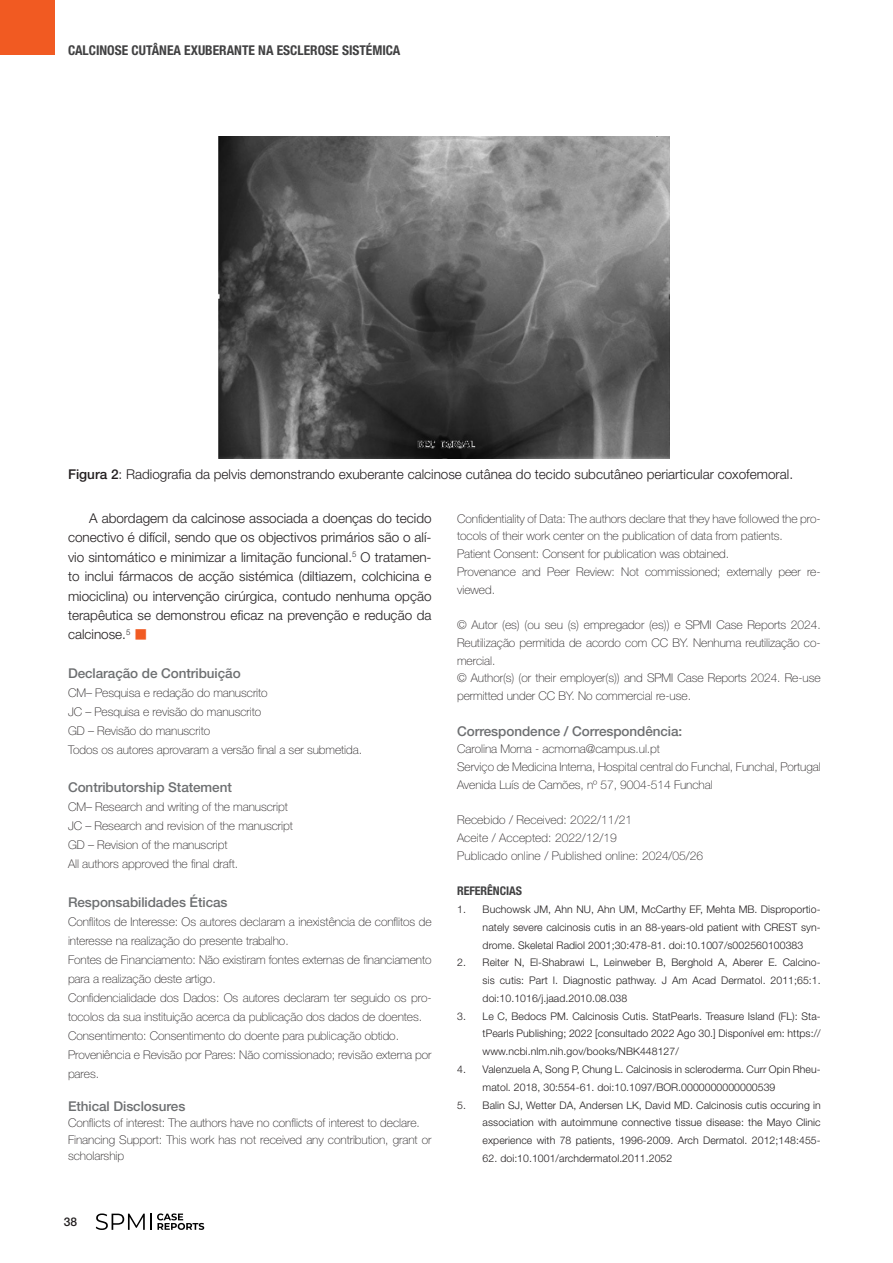
<style>
.page{position:relative;width:893px;height:1263px;background:#fff}
.page>*{position:absolute;margin:0;border:0;box-sizing:border-box;transform-origin:0 0}
.t1{font:18px "Wingdings";color:#f15a22}
.t2{font:300 13.5px/19.4px "Helvetica Neue LT Std";color:#231f20;text-align:justify}
.t3{font:500 13.5px "Helvetica Neue LT Std";letter-spacing:-.005em;color:#6d6f71}
.t4{font:700 condensed 13.5px "Helvetica Neue LT Std";color:#414142}
.t5{font:100 12px/19px "Helvetica Neue LT Std";letter-spacing:-.005em;color:#231f20}
.t6{font:700 condensed 12px "Helvetica Neue LT Std";letter-spacing:-.005em;color:#414142}
.t7{font:500 12px "Helvetica Neue LT Std";color:#231f20}
.t8{font:300 10.5px/17.7px "Helvetica Neue LT Std";letter-spacing:.005em;color:#231f20;text-align:justify}
.s1{font-weight:500}
</style>
<div class="page">
<svg style="left:96px;top:1213px;width:108px;height:17px"></svg>
<div style="left:0;top:0;width:55px;height:55px;background:#f15a22"></div>
<img style="left:218px;top:136px;width:452px;height:322px">
<p class="t4" style="left:68px;top:42px;width:334px">CALCINOSE CUTÂNEA EXUBERANTE NA ESCLEROSE SISTÉMICA</p>
<p class="t2" style="left:68px;top:464px;width:726px"><span class="s1">Figura 2</span>: Radiografia da pelvis demonstrando exuberante calcinose cutânea do tecido subcutâneo periarticular coxofemoral.</p>
<p class="t2" style="left:68px;top:508px;width:365px;text-indent:21px">A abordagem da calcinose associada a doenças do tecido conectivo é difícil, sendo que os objectivos primários são o alí&shy;vio sintomático e minimizar a limitação funcional.<sup>5</sup> O tratamen&shy;to inclui fármacos de acção sistémica (diltiazem, colchicina e miociclina) ou intervenção cirúrgica, contudo nenhuma opção terapêutica se demonstrou eficaz na prevenção e redução da calcinose.<sup>5</sup></p>
<h1 class="t1" style="left:134px;top:624px;width:15px">■</h1>
<p class="t3" style="left:68px;top:665px;width:174px">Declaração de Contribuição</p>
<p class="t5" style="left:68px;top:683px;width:296px">CM– Pesquisa e redação do manuscrito<br>JC – Pesquisa e revisão do manuscrito<br>GD – Revisão do manuscrito<br>Todos os autores aprovaram a versão final a ser submetida.</p>
<p class="t3" style="left:68px;top:779px;width:165px">Contributorship Statement</p>
<p class="t5" style="left:68px;top:797px;width:226px">CM– Research and writing of the manuscript JC – Research and revision of the manuscript GD – Revision of the manuscript<br>All authors approved the final draft.</p>
<p class="t3" style="left:68px;top:894px;width:161px">Responsabilidades Éticas</p>
<p class="t5" style="left:68px;top:912px;width:365px">Conflitos de Interesse: Os autores declaram a inexistência de conflitos de interesse na realização do presente trabalho.<br>Fontes de Financiamento: Não existiram fontes externas de financiamento para a realização deste artigo.<br>Confidencialidade dos Dados: Os autores declaram ter seguido os pro&shy;tocolos da sua instituição acerca da publicação dos dados de doentes.<br>Consentimento: Consentimento do doente para publicação obtido.<br>Proveniência e Revisão por Pares: Não comissionado; revisão externa por pares.</p>
<p class="t3" style="left:68px;top:1098px;width:119px">Ethical Disclosures</p>
<p class="t5" style="left:68px;top:1115px;width:365px;line-height:16.5px">Conflicts of interest: The authors have no conflicts of interest to declare.<br>Financing Support: This work has not received any contribution, grant or scholarship</p>
<p class="t7" style="left:64px;top:1215px;width:15px">38</p>
<p class="t5" style="left:457px;top:509px;width:365px;line-height:17.7px">Confidentiality of Data: The authors declare that they have followed the pro&shy;tocols of their work center on the publication of data from patients.<br>Patient Consent: Consent for publication was obtained.<br>Provenance and Peer Review: Not commissioned; externally peer re&shy;viewed.</p>
<p class="t5" style="left:457px;top:616px;width:365px;line-height:17.7px">© Autor (es) (ou seu (s) empregador (es)) e SPMI Case Reports 2024.<br>Reutilização permitida de acordo com CC BY. Nenhuma reutilização co&shy;mercial.<br>© Author(s) (or their employer(s)) and SPMI Case Reports 2024. Re-use permitted under CC BY. No commercial re-use.</p>
<p class="t3" style="left:457px;top:723px;width:227px">Correspondence / Correspondência:</p>
<p class="t5" style="left:457px;top:740px;width:365px;line-height:17.7px">Carolina Morna - acmorna@campus.ul.pt<br>Serviço de Medicina Interna, Hospital central do Funchal, Funchal, Portugal<br>Avenida Luís de Camões, nº 57, 9004-514 Funchal</p>
<p class="t5" style="left:457px;top:811px;width:247px;line-height:17.7px">Recebido / Received: 2022/11/21<br>Aceite / Accepted: 2022/12/19<br>Publicado online / Published online: 2024/05/26</p>
<p class="t6" style="left:457px;top:884px;width:66px">REFERÊNCIAS</p>
<p class="t8" style="left:483px;top:900px;width:340px;text-indent:-26px">1. Buchowsk JM, Ahn NU, Ahn UM, McCarthy EF, Mehta MB. Disproportio&shy;nately severe calcinosis cutis in an 88-years-old patient with CREST syn&shy;drome. Skeletal Radiol 2001;30:478-81. doi:10.1007/s002560100383</p>
<p class="t8" style="left:483px;top:954px;width:340px;text-indent:-26px">2. Reiter N, El-Shabrawi L, Leinweber B, Berghold A, Aberer E. Calcino&shy;sis cutis: Part I. Diagnostic pathway. J Am Acad Dermatol. 2011;65:1. doi:10.1016/j.jaad.2010.08.038</p>
<p class="t8" style="left:483px;top:1007px;width:340px;text-indent:-26px">3. Le C, Bedocs PM. Calcinosis Cutis. StatPearls. Treasure Island (FL): Sta&shy;tPearls Publishing; 2022 [consultado 2022 Ago 30.] Disponível em: https:// www.ncbi.nlm.nih.gov/books/NBK448127/</p>
<p class="t8" style="left:483px;top:1060px;width:340px;text-indent:-26px">4. Valenzuela A, Song P, Chung L. Calcinosis in scleroderma. Curr Opin Rheu&shy;matol. 2018, 30:554-61. doi:10.1097/BOR.0000000000000539</p>
<p class="t8" style="left:483px;top:1096px;width:340px;text-indent:-26px">5. Balin SJ, Wetter DA, Andersen LK, David MD. Calcinosis cutis occuring in association with autoimmune connective tissue disease: the Mayo Clinic experience with 78 patients, 1996-2009. Arch Dermatol. 2012;148:455-</p>
<p class="t8" style="left:483px;top:1149px;width:191px">62. doi:10.1001/archdermatol.2011.2052</p>
</div>
